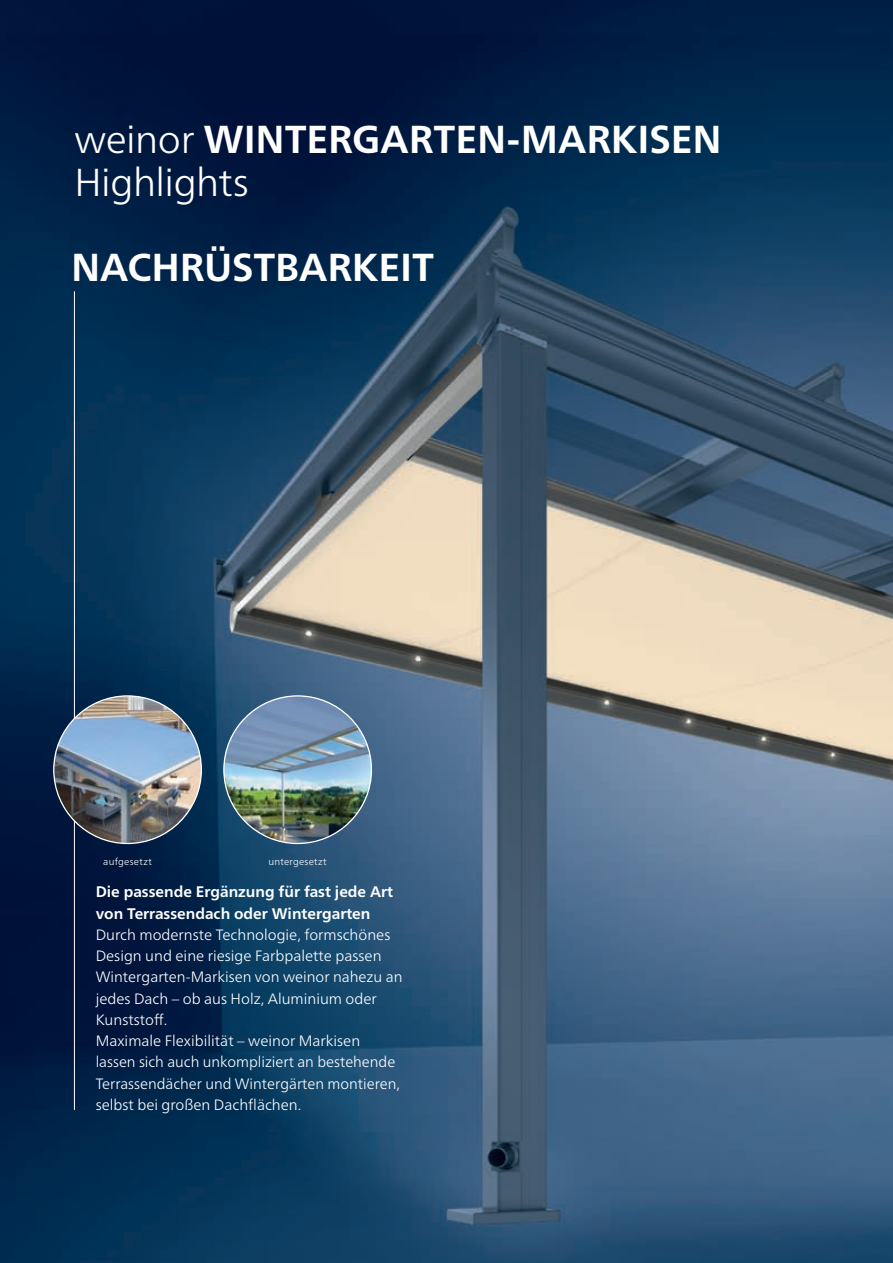
<style>
.page{position:relative;width:893px;height:1263px;background:#fff}
.page>*{position:absolute;margin:0;border:0;box-sizing:border-box;transform-origin:0 0}
._02a_Head_26pt_light{font:700 39px/42.5px "Frutiger Neue LTW1 G";letter-spacing:-.005em;color:#fff}
._04_Sub_10_2pt_bold{font:700 15.3px/21.3px "Frutiger Neue LTW1 G";color:#fff}
._05_Copy_10pt_Light{font:300 15px/21.3px "Frutiger Neue LTW1 G";color:#fff}
._06_Dessin_6_5p_ligh{font:300 9.75px "Frutiger Neue LTW1 G";letter-spacing:.025em;color:#fff}
.s1{font-weight:300}
</style>
<div class="page">
<img style="left:0;top:0;width:893px;height:1263px">
<hr style="left:74px;top:291px;width:1px;height:819px;background:#fff">
<img style="left:54px;top:696px;width:147px;height:147px;border-radius:74px">
<img style="left:224px;top:696px;width:147px;height:147px;border-radius:74px">
<p class="_02a_Head_26pt_light" style="left:74px;top:118px;width:649px"><span class="s1">weinor</span> WINTERGARTEN-MARKISEN<br><span class="s1">Highlights</span></p>
<p class="_02a_Head_26pt_light" style="left:71px;top:246px;width:365px">NACHRÜSTBARKEIT</p>
<p class="_06_Dessin_6_5p_ligh" style="left:103px;top:856px;width:50px">aufgesetzt</p>
<p class="_06_Dessin_6_5p_ligh" style="left:269px;top:856px;width:60px">untergesetzt</p>
<p class="_04_Sub_10_2pt_bold" style="left:96px;top:881px;width:299px">Die passende Ergänzung für fast jede Art von Terrassendach oder Wintergarten</p>
<p class="_05_Copy_10pt_Light" style="left:96px;top:924px;width:308px">Durch modernste Technologie, formschönes Design und eine riesige Farbpalette passen Wintergarten-Markisen von weinor nahezu an jedes Dach – ob aus Holz, Aluminium oder Kunststoff.</p>
<p class="_05_Copy_10pt_Light" style="left:96px;top:1030px;width:306px">Maximale Flexibilität – weinor Markisen lassen sich auch unkompliziert an bestehende Terrassendächer und Wintergärten montieren, selbst bei großen Dachflächen.</p>
</div>
